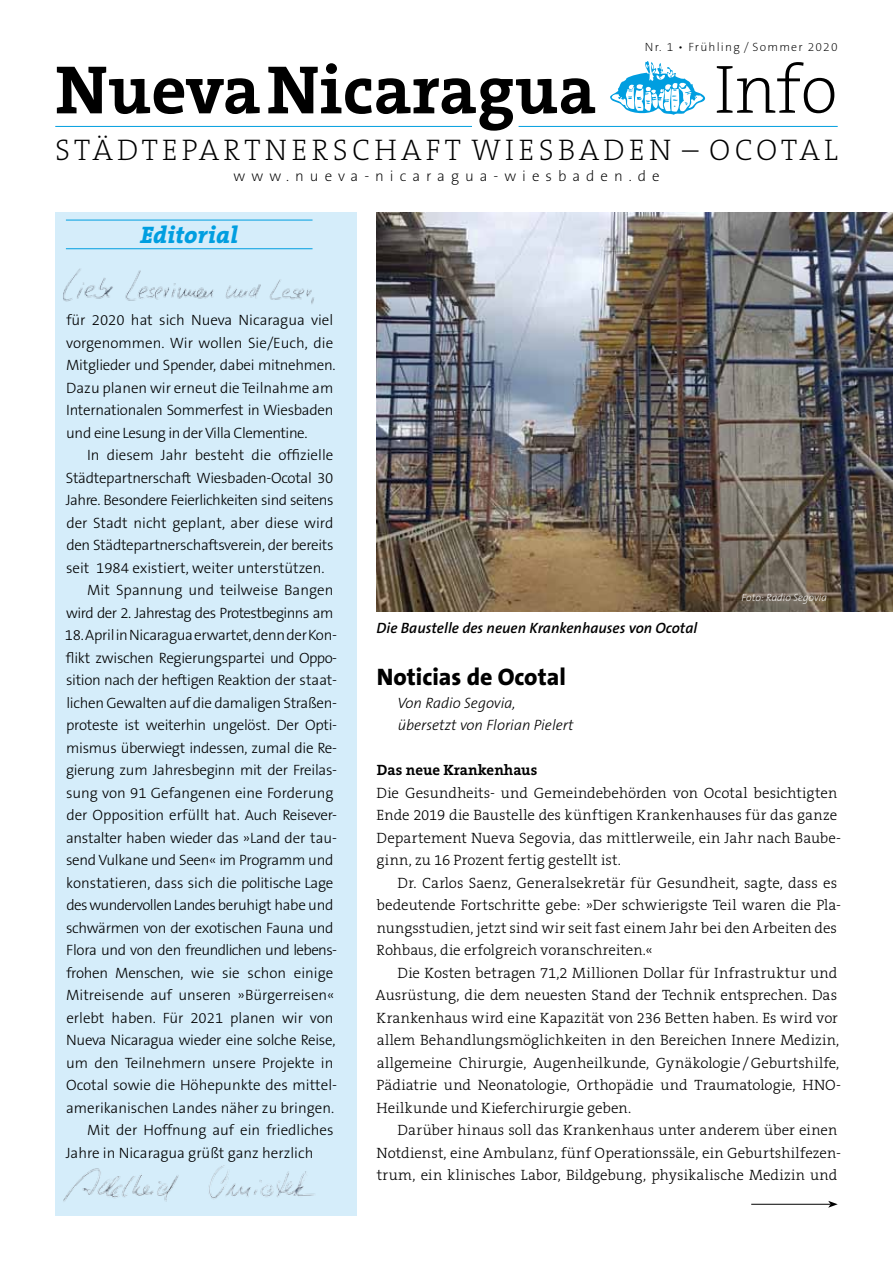
<style>
.page{position:relative;width:893px;height:1263px;background:#fff}
.page>*{position:absolute;margin:0;border:0;box-sizing:border-box;transform-origin:0 0}
.t1{font:700 69px "The Serif B7";color:#000}
.t2{font:200 69px "The Serif B2";color:#000}
.t3{font:200 30px "The Serif B2";letter-spacing:.14em;color:#000}
.t4{font:800 24px "The Sans B8";color:#000}
.t5{font:italic 800 24px "The Serif B8";color:#009ee0}
.t6{font:300 15px/22.5px "The Serif B3";letter-spacing:.005em;color:#000}
.t7{font:300 15px/22.5px "The Sans B3";letter-spacing:-.02em;color:#000}
.t8{font:300 15px "The Sans B3";color:#000}
.t9{font:300 15px "The Sans B3";letter-spacing:-.04em;color:#000}
.t10{font:italic 300 15px/22.5px "The Sans B3";color:#000}
.t11{font:italic 600 15px "The Sans B6";color:#000}
.t12{font:200 15px "The Sans B2";letter-spacing:.4em;color:#000}
.t13{font:700 15px "The Serif B7";color:#000}
.t14{font:200 12px "The Sans B2";letter-spacing:.1em;color:#000}
.t15{font:italic 200 10.5px "The Sans B2";color:#fff}
</style>
<div class="page">
<hr style="left:55px;top:126px;width:417px;height:1px;background:#009ee0">
<hr style="left:519px;top:126px;width:319px;height:1px;background:#009ee0">
<svg style="left:610px;top:61px;width:96px;height:54px"></svg>
<div style="left:55px;top:213px;width:302px;height:1003px;background:#d5edfa"></div>
<hr style="left:66px;top:248px;width:247px;height:1px;background:#009ee0">
<hr style="left:66px;top:220px;width:247px;height:1px;background:#009ee0">
<img style="left:376px;top:213px;width:517px;height:399px">
<hr style="left:751px;top:1204px;width:80px;height:1px;background:#000">
<svg style="left:828px;top:1201px;width:10px;height:7px"></svg>
<img style="left:63px;top:1166px;width:252px;height:36px">
<img style="left:63px;top:268px;width:251px;height:36px">
<p class="t14" style="left:645px;top:41px;width:194px">Nr. 1 • Frühling / Sommer 2020</p>
<h1 class="t1" style="left:55px;top:54px;width:543px">Nueva Nicaragua</h1>
<h1 class="t2" style="left:714px;top:54px;width:125px">INFO</h1>
<h2 class="t3" style="left:55px;top:134px;width:784px">STÄDTEPARTNERSCHAFT WIESBADEN – OCOTAL</h2>
<p class="t12" style="left:233px;top:168px;width:428px">www.nueva-nicaragua-wiesbaden.de</p>
<h3 class="t5" style="left:140px;top:223px;width:99px">Editorial</h3>
<p class="t7" style="left:66px;top:310px;width:271px">für 2020 hat sich Nueva Nicaragua viel vorgenommen. Wir wollen Sie/Euch, die Mitglieder und Spender, dabei mitnehmen.<br>Dazu planen wir erneut die Teilnahme am Internationalen Sommerfest in Wiesbaden und eine Lesung in der Villa Clementine.</p>
<p class="t8" style="left:87px;top:447px;width:248px">In diesem Jahr besteht die offizielle</p>
<p class="t7" style="left:66px;top:467px;width:269px">Städtepartnerschaft Wiesbaden-Ocotal 30</p>
<p class="t7" style="left:66px;top:490px;width:269px">Jahre. Besondere Feierlichkeiten sind seitens</p>
<p class="t8" style="left:66px;top:515px;width:269px">der Stadt nicht geplant, aber diese wird</p>
<p class="t7" style="left:66px;top:535px;width:269px">den Städtepartnerschaftsverein, der bereits</p>
<p class="t8" style="left:66px;top:560px;width:260px">seit 1984 existiert, weiter unterstützen.</p>
<p class="t8" style="left:87px;top:582px;width:248px">Mit Spannung und teilweise Bangen</p>
<p class="t9" style="left:66px;top:605px;width:268px">wird der 2. Jahrestag des Protestbeginns am</p>
<p class="t7" style="left:65px;top:625px;width:274px">18. April in Nicaragua erwartet, denn der Kon-</p>
<p class="t7" style="left:66px;top:647px;width:273px">flikt zwischen Regierungspartei und Oppo-</p>
<p class="t7" style="left:66px;top:670px;width:273px">sition nach der heftigen Reaktion der staat-</p>
<p class="t7" style="left:66px;top:692px;width:272px">lichen Gewalten auf die damaligen Straßen-</p>
<p class="t7" style="left:66px;top:715px;width:272px">proteste ist weiterhin ungelöst. Der Opti-</p>
<p class="t7" style="left:66px;top:737px;width:272px">mismus überwiegt indessen, zumal die Re-</p>
<p class="t7" style="left:66px;top:760px;width:272px">gierung zum Jahresbeginn mit der Freilas-</p>
<p class="t8" style="left:66px;top:785px;width:269px">sung von 91 Gefangenen eine Forderung</p>
<p class="t8" style="left:66px;top:807px;width:272px">der Opposition erfüllt hat. Auch Reisever-</p>
<p class="t7" style="left:66px;top:827px;width:272px">anstalter haben wieder das »Land der tau-</p>
<p class="t7" style="left:66px;top:850px;width:269px">send Vulkane und Seen« im Programm und</p>
<p class="t8" style="left:66px;top:875px;width:269px">konstatieren, dass sich die politische Lage</p>
<p class="t9" style="left:66px;top:897px;width:268px">des wundervollen Landes beruhigt habe und</p>
<p class="t7" style="left:66px;top:917px;width:269px">schwärmen von der exotischen Fauna und</p>
<p class="t9" style="left:66px;top:942px;width:272px">Flora und von den freundlichen und lebens-</p>
<p class="t8" style="left:66px;top:965px;width:268px">frohen Menschen, wie sie schon einige</p>
<p class="t8" style="left:66px;top:987px;width:270px">Mitreisende auf unseren »Bürgerreisen«</p>
<p class="t8" style="left:66px;top:1010px;width:269px">erlebt haben. Für 2021 planen wir von</p>
<p class="t7" style="left:66px;top:1030px;width:271px">Nueva Nicaragua wieder eine solche Reise,</p>
<p class="t8" style="left:66px;top:1055px;width:269px">um den Teilnehmern unsere Projekte in</p>
<p class="t8" style="left:66px;top:1077px;width:272px">Ocotal sowie die Höhepunkte des mittel-</p>
<p class="t8" style="left:66px;top:1100px;width:270px">amerikanischen Landes näher zu bringen.</p>
<p class="t8" style="left:87px;top:1122px;width:248px">Mit der Hoffnung auf ein friedliches</p>
<p class="t8" style="left:66px;top:1145px;width:249px">Jahre in Nicaragua grüßt ganz herzlich</p>
<p class="t11" style="left:377px;top:620px;width:322px">Die Baustelle des neuen Krankenhauses von Ocotal</p>
<p class="t15" style="left:742px;top:592px;width:87px">Foto: Radio Segovia</p>
<h3 class="t4" style="left:377px;top:664px;width:191px">Noticias de Ocotal</h3>
<p class="t10" style="left:398px;top:692px;width:178px">Von Radio Segovia, übersetzt von Florian Pielert</p>
<p class="t13" style="left:377px;top:762px;width:162px">Das neue Krankenhaus</p>
<p class="t6" style="left:377px;top:782px;width:466px">Die Gesundheits- und Gemeindebehörden von Ocotal besichtigten Ende 2019 die Baustelle des künftigen Krankenhauses für das ganze Departement Nueva Segovia, das mittlerweile, ein Jahr nach Baube&shy;ginn, zu 16 Prozent fertig gestellt ist.</p>
<p class="t6" style="left:377px;top:872px;width:466px;text-indent:21px">Dr. Carlos Saenz, Generalsekretär für Gesundheit, sagte, dass es bedeutende Fortschritte gebe: »Der schwierigste Teil waren die Pla&shy;nungsstudien, jetzt sind wir seit fast einem Jahr bei den Arbeiten des Rohbaus, die erfolgreich voranschreiten.«</p>
<p class="t6" style="left:376px;top:962px;width:467px;text-indent:22px">Die Kosten betragen 71,2 Millionen Dollar für Infrastruktur und Ausrüstung, die dem neuesten Stand der Technik entsprechen. Das Krankenhaus wird eine Kapazität von 236 Betten haben. Es wird vor allem Behandlungsmöglichkeiten in den Bereichen Innere Medizin, allgemeine Chirurgie, Augenheilkunde, Gynäkologie /Geburtshilfe, Pädiatrie und Neonatologie, Orthopädie und Traumatologie, HNO-Heilkunde und Kieferchirurgie geben.</p>
<p class="t6" style="left:377px;top:1120px;width:466px;text-indent:21px">Darüber hinaus soll das Krankenhaus unter anderem über einen<br>Notdienst, eine Ambulanz, fünf Operationssäle, ein Geburtshilfezen&shy;trum, ein klinisches Labor, Bildgebung, physikalische Medizin und</p>
</div>
